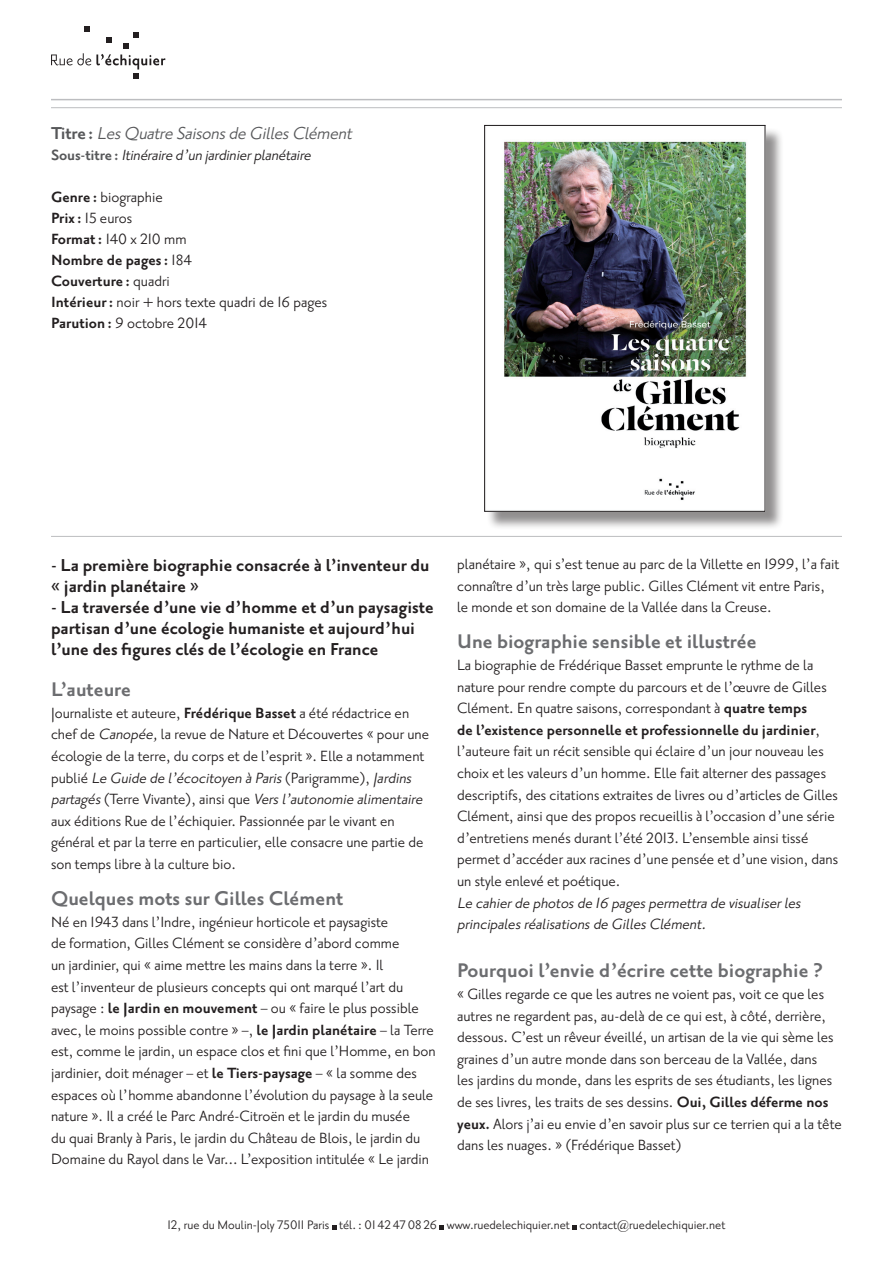
<style>
.page{position:relative;width:893px;height:1263px;background:#fff}
.page>*{position:absolute;margin:0;border:0;box-sizing:border-box;transform-origin:0 0}
.t1{font:700 24px "Priori San";color:#6c6d70}
.t2{font:700 21px/21px "Priori San";color:#231f20}
.t3{font:italic 21px "Priori San";color:#57585a}
.t4{font:18px/21.6px "Priori San";color:#231f20}
.t5{font:italic 18px/21.6px "Priori San";color:#231f20}
.t6{font:15px "Priori San";color:#231f20}
.s1{font-weight:700;font-style:normal}
.s2{font-weight:700;font-style:normal;color:#57585a}
.s3{font-weight:700}
.s4{font-style:italic}
</style>
<div class="page">
<hr style="left:51px;top:536px;width:791px;height:1px;background:#bcbdc0">
<hr style="left:51px;top:99px;width:791px;height:1px;background:#bcbdc0">
<hr style="left:51px;top:107px;width:791px;height:1px;background:#bcbdc0">
<svg style="left:51px;top:27px;width:114px;height:52px"></svg>
<svg style="left:332px;top:1225px;width:4px;height:4px"></svg>
<svg style="left:440px;top:1225px;width:4px;height:4px"></svg>
<svg style="left:573px;top:1225px;width:4px;height:4px"></svg>
<div style="left:486px;top:127px;width:305px;height:409px;background:#231f20;opacity:.5"></div>
<img style="left:486px;top:127px;width:277px;height:383px">
<div style="left:484px;top:125px;width:281px;height:387px;border:1px solid #231f20"></div>
<p class="t3" style="left:51px;top:122px;width:306px"><span class="s1">Ti t r e :</span> LesQuatreSaisonsdeGillesClément</p>
<p class="t5" style="left:51px;top:144px;width:265px"><span class="s2">S o u s -t it re :</span> Itinéraire d’un jardinierplanétaire</p>
<p class="t4" style="left:51px;top:186px;width:278px;line-height:21px"><span class="s3">Genre :</span> biographie<br><span class="s3">Prix :</span> 15 euros<br><span class="s3">Format :</span> 140 x 210 mm<br><span class="s3">Nombre de pages :</span> 184<br><span class="s3">Couverture :</span> quadri<br><span class="s3">Intérieur :</span> noir + hors texte quadri de 16 pages<br><span class="s3">Parution :</span> 9 octobre 2014</p>
<p class="t2" style="left:51px;top:555px;width:380px">- La première biographie consacrée à l’inventeur du « jardin planétaire »</p>
<p class="t2" style="left:51px;top:597px;width:384px">- La traversée d’une vie d’homme et d’un paysagiste partisan d’une écologie humaniste et aujourd’hui l’une des figures clés de l’écologie en France</p>
<h1 class="t1" style="left:51px;top:677px;width:82px">L’auteure</h1>
<p class="t4" style="left:51px;top:702px;width:380px">Journaliste et auteure, <span class="s3">Frédérique Basset</span> a été rédactrice en chef de <span class="s4">Canopée,</span>la revue de Nature et Découvertes « pour une écologie de la terre, du corps et de l’esprit ». Elle a notamment p u b l i é <span class="s4">Le Guide de l’écocitoyen à Paris</span>( Pa ri gra m m e ) , <span class="s4">Jardins partagés</span>(Te rre Viva nte ) , a i n s i q u e <span class="s4">Versl’autonomie alimentaire </span>aux éditions Rue de l’échiquier. Passionnée par le vivant en général et par la terre en particulier, elle consacre une partie de son temps libre à la culture bio.</p>
<h1 class="t1" style="left:51px;top:886px;width:294px">Quelques mots sur Gilles Clément</h1>
<p class="t4" style="left:51px;top:911px;width:386px">Né en 1943 dans l’Indre, ingénieur horticole et paysagiste<br>de formation, Gilles Clément se considère d’abord comme<br>un jardinier, qui « aime mettre les mains dans la terre ». Il<br>est l’inventeur de plusieurs concepts qui ont marqué l’art du paysage : <span class="s3">le Jardin en mouvement</span> – ou « faire le plus possible avec, le moins possible contre » –, <span class="s3">le Jardin planétaire</span> – la Terre est, comme le jardin, un espace clos et fini que l’Homme, en bon jardinier, doit ménager – et <span class="s3">le Tiers-paysage</span> – « la somme des espaces où l’homme abandonne l’évolution du paysage à la seule nature ». Il a créé le Parc André-Citroën et le jardin du musée<br>du quai Branly à Paris, le jardin du Château de Blois, le jardin du Domaine du Rayol dans le Var… L’exposition intitulée « Le jardin</p>
<p class="t4" style="left:457px;top:554px;width:384px">planétaire », qui s’est tenue au parc de la Villette en 1999, l’a fait connaître d’un très large public. Gilles Clément vit entre Paris, le monde et son domaine de la Vallée dans la Creuse.</p>
<h1 class="t1" style="left:457px;top:629px;width:301px">Une biographie sensible et illustrée</h1>
<p class="t4" style="left:457px;top:654px;width:382px">La biographie de Frédérique Basset emprunte le rythme de la nature pour rendre compte du parcours et de l’œuvre de Gilles Clément. En quatre saisons, correspondant à <span class="s3">quatre temps<br>de l’existence personnelle et professionnelle du jardinier</span>, l’auteure fait un récit sensible qui éclaire d’un jour nouveau les choix et les valeurs d’un homme. Elle fait alterner des passages descriptifs, des citations extraites de livres ou d’articles de Gilles Clément, ainsi que des propos recueillis à l’occasion d’une série d’entretiens menés durant l’été 2013. L’ensemble ainsi tissé permet d’accéder aux racines d’une pensée et d’une vision, dans un style enlevé et poétique.</p>
<p class="t5" style="left:457px;top:892px;width:348px">Le cahierde photosde 16 pagespermettra de visualiserles principalesréalisationsde GillesClément.</p>
<h1 class="t1" style="left:457px;top:958px;width:367px">Pourquoi l’envie d’écrire cette biographie ?</h1>
<p class="t4" style="left:457px;top:983px;width:386px">« Gilles regarde ce que les autres ne voient pas, voit ce que les autres ne regardent pas, au-delà de ce qui est, à côté, derrière, dessous. C’est un rêveur éveillé, un artisan de la vie qui sème les graines d’un autre monde dans son berceau de la Vallée, dans<br>les jardins du monde, dans les esprits de ses étudiants, les lignes de ses livres, les traits de ses dessins. <span class="s3">Oui, Gilles déferme nos yeux.</span> Alors j’ai eu envie d’en savoir plus sur ce terrien qui a la tête dans les nuages. » (Frédérique Basset)</p>
<p class="t6" style="left:168px;top:1217px;width:559px">12, rue du Moulin-Joly 75011 Paris tél.: 01 42 47 08 26 www.ruedelechiquier.net contact@ruedelechiquier.net</p>
</div>
